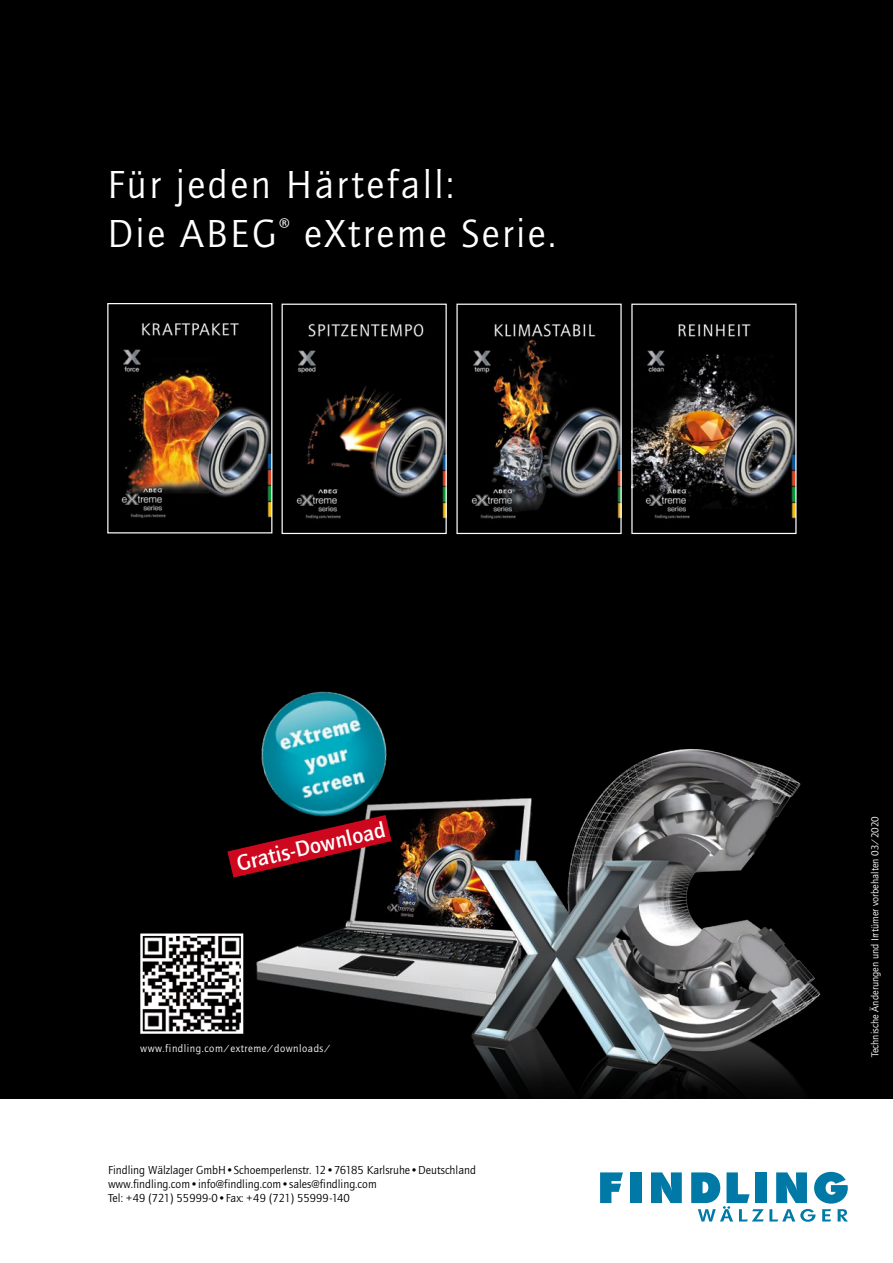
<style>
.page{position:relative;width:893px;height:1263px;background:#fff}
.page>*{position:absolute;margin:0;border:0;box-sizing:border-box;transform-origin:0 0}
.t1{font:40.5px/49.5px "Quay Sans";letter-spacing:.06em;color:#fff}
.t2{font:500 22.65px "Quay Sans";color:#fff}
.t3{font:12px/14.4px "Quay Sans";color:#000}
.t4{font:10.95px "Quay Sans";letter-spacing:.05em;color:#fff}
.t5{font:10.5px "Quay Sans";color:#fff}
</style>
<div class="page">
<div style="left:0;top:0;width:893px;height:1098px;background:#000"></div>
<svg style="left:600px;top:1172px;width:23px;height:31px"></svg>
<div style="left:630px;top:1172px;width:12px;height:31px;background:#0079a7"></div>
<svg style="left:651px;top:1172px;width:31px;height:31px"></svg>
<svg style="left:691px;top:1172px;width:157px;height:50px"></svg>
<img style="left:245px;top:679px;width:158px;height:136px">
<svg style="left:227px;top:815px;width:124px;height:63px;background:#56030c"></svg>
<img style="left:109px;top:305px;width:161px;height:226px">
<div style="left:107px;top:303px;width:165px;height:230px;border:1px solid #fff"></div>
<img style="left:284px;top:306px;width:161px;height:226px">
<div style="left:282px;top:304px;width:165px;height:230px;border:1px solid #fff"></div>
<img style="left:458px;top:306px;width:162px;height:226px">
<div style="left:456px;top:304px;width:166px;height:230px;border:1px solid #fff"></div>
<img style="left:633px;top:306px;width:161px;height:226px">
<div style="left:631px;top:304px;width:165px;height:230px;border:1px solid #fff"></div>
<img style="left:351px;top:706px;width:540px;height:392px">
<img style="left:143px;top:936px;width:97px;height:95px">
<div style="left:140px;top:933px;width:103px;height:101px;border:2px solid #fff"></div>
<h1 class="t1" style="left:107px;top:160px;width:450px">Für jeden Härtefall:<br>Die ABEG<sup>®</sup> eXtreme Serie.</h1>
<h2 class="t2" style="left:234px;top:851px;width:153px;rotate:-13deg">Gratis-Download</h2>
<p class="t5" style="left:869px;top:1057px;width:243px;rotate:-90deg">Technische Änderungen und Irrtümer vorbehalten 03/2020</p>
<p class="t4" style="left:140px;top:1042px;width:192px">www.findling.com/extreme/downloads/</p>
<p class="t3" style="left:108px;top:1162px;width:369px">Findling Wälzlager GmbH•Schoemperlenstr. 12•76185 Karlsruhe•Deutschland www.findling.com•info@findling.com•sales@findling.com<br>Tel: +49 (721) 55999-0•Fax: +49 (721) 55999-140</p>
</div>
